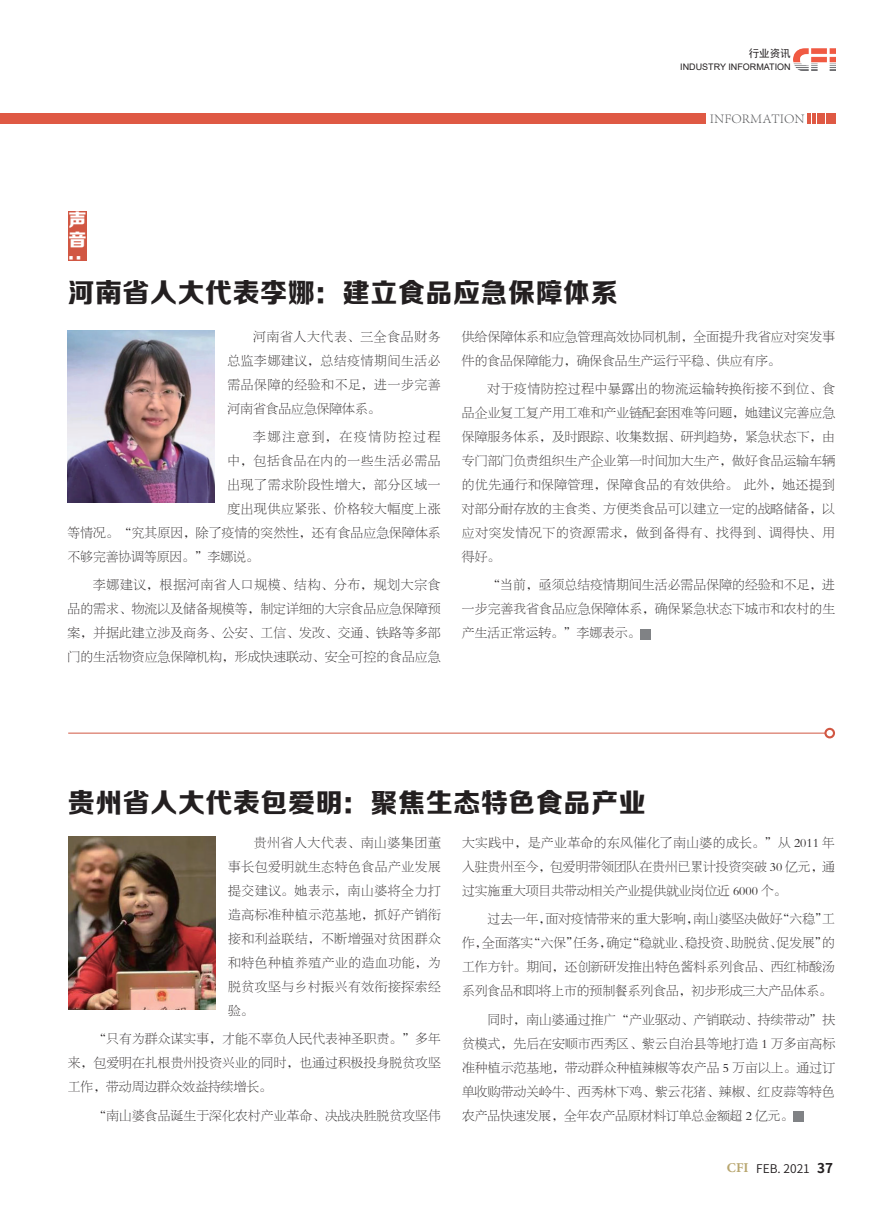
<style>
.page{position:relative;width:893px;height:1212px;background:#fff}
.page>*{position:absolute;margin:0;border:0;box-sizing:border-box;transform-origin:0 0}
.t1{font:27px "FZZDHJW GB1 0";letter-spacing:.02em;color:#231f20}
.t2{font:18px/19.8px "FZZDHJW GB1 0";color:#fff}
.t3{font:300 13.5px "Adobe Song Std";color:#57585a}
.t4{font:12.75px/24px "FZBSK GBK1 0";letter-spacing:.01em;color:#231f20;text-align:justify}
.t5{font:12.75px "FZBSK GBK1 0";letter-spacing:.05em;color:#231f20}
.t6{font:12.75px "FZBSK GBK1 0";letter-spacing:.155em;color:#231f20}
.t7{font:12px "Source Han Sans CN";color:#231f20}
.t8{font:10.5px "Sim Hei";color:#231f20}
.t9{font:9px "Arial";color:#231f20}
.s1{font-family:"Minion Pro";font-weight:700;font-size:13.5px;color:#b8a66f}
.s2{font-weight:700;font-size:13.5px}
</style>
<div class="page">
<img style="left:794px;top:49px;width:42px;height:21px">
<div style="left:793px;top:1111px;width:11px;height:10px;background:#808285"></div>
<div style="left:0;top:114px;width:706px;height:10px;background:#df5944"></div>
<div style="left:826px;top:114px;width:10px;height:10px;background:#df5944"></div>
<svg style="left:817px;top:114px;width:8px;height:10px"></svg>
<hr style="left:812px;top:114px;width:4px;height:10px;background:#df5944">
<svg style="left:808px;top:114px;width:3px;height:10px"></svg>
<hr style="left:68px;top:733px;width:757px;height:1px;background:#d15743">
<div style="left:824px;top:728px;width:11px;height:10px;border:2px solid #d15743;border-radius:50%"></div>
<div style="left:68px;top:211px;width:18px;height:49px;background:#d15743"></div>
<img style="left:68px;top:836px;width:147px;height:173px">
<div style="left:640px;top:629px;width:11px;height:10px;background:#808285"></div>
<img style="left:68px;top:331px;width:147px;height:172px">
<p class="t8" style="left:749px;top:48px;width:43px">行业资讯</p>
<p class="t9" style="left:680px;top:60px;width:112px">INDUSTRY INFORMATION</p>
<h2 class="t2" style="left:68px;top:211px;width:19px">声音</h2>
<h2 class="t2" style="left:86px;top:255px;width:7px;rotate:90deg">:</h2>
<p class="t3" style="left:710px;top:111px;width:96px">INFORMATION</p>
<h1 class="t1" style="left:68px;top:278px;width:552px">河南省人大代表李娜：建立食品应急保障体系</h1>
<p class="t4" style="left:227px;top:325px;width:215px;text-indent:26px">河南省人大代表、三全食品财务总监李娜建议，总结疫情期间生活必需品保障的经验和不足，进一步完善河南省食品应急保障体系。</p>
<p class="t6" style="left:253px;top:430px;width:189px">李娜注意到，在疫情防控过程</p>
<p class="t5" style="left:227px;top:454px;width:215px">中，包括食品在内的一些生活必需品</p>
<p class="t5" style="left:227px;top:478px;width:215px">出现了需求阶段性增大，部分区域一</p>
<p class="t5" style="left:227px;top:502px;width:215px">度出现供应紧张、价格较大幅度上涨</p>
<p class="t4" style="left:68px;top:521px;width:375px">等情况。“究其原因，除了疫情的突然性，还有食品应急保障体系</p>
<p class="t4" style="left:68px;top:545px;width:193px">不够完善协调等原因。”李娜说。</p>
<p class="t4" style="left:68px;top:573px;width:375px;text-indent:26px">李娜建议，根据河南省人口规模、结构、分布，规划大宗食品的需求、物流以及储备规模等，制定详细的大宗食品应急保障预案，并据此建立涉及商务、公安、工信、发改、交通、铁路等多部门的生活物资应急保障机构，形成快速联动、安全可控的食品应急</p>
<p class="t4" style="left:462px;top:325px;width:375px">供给保障体系和应急管理高效协同机制，全面提升我省应对突发事件的食品保障能力，确保食品生产运行平稳、供应有序。</p>
<p class="t4" style="left:462px;top:377px;width:375px;text-indent:26px">对于疫情防控过程中暴露出的物流运输转换衔接不到位、食品企业复工复产用工难和产业链配套困难等问题，她建议完善应急保障服务体系，及时跟踪、收集数据、研判趋势，紧急状态下，由专门部门负责组织生产企业第一时间加大生产，做好食品运输车辆的优先通行和保障管理，保障食品的有效供给。 此外，她还提到对部分耐存放的主食类、方便类食品可以建立一定的战略储备，以应对突发情况下的资源需求，做到备得有、找得到、调得快、用得好。</p>
<p class="t4" style="left:462px;top:573px;width:375px;text-indent:26px">“当前，亟须总结疫情期间生活必需品保障的经验和不足，进一步完善我省食品应急保障体系，确保紧急状态下城市和农村的生产生活正常运转。”李娜表示。</p>
<h1 class="t1" style="left:68px;top:788px;width:579px">贵州省人大代表包爱明：聚焦生态特色食品产业</h1>
<p class="t4" style="left:228px;top:831px;width:214px;text-indent:26px">贵州省人大代表、南山婆集团董事长包爱明就生态特色食品产业发展提交建议。她表示，南山婆将全力打造高标准种植示范基地，抓好产销衔接和利益联结，不断增强对贫困群众和特色种植养殖产业的造血功能，为脱贫攻坚与乡村振兴有效衔接探索经验。</p>
<p class="t4" style="left:68px;top:1027px;width:375px;text-indent:26px">“只有为群众谋实事，才能不辜负人民代表神圣职责。”多年来，包爱明在扎根贵州投资兴业的同时，也通过积极投身脱贫攻坚工作，带动周边群众效益持续增长。</p>
<p class="t4" style="left:93px;top:1103px;width:349px">“南山婆食品诞生于深化农村产业革命、决战决胜脱贫攻坚伟</p>
<p class="t4" style="left:462px;top:831px;width:374px">大实践中，是产业革命的东风催化了南山婆的成长。”从 2011 年入驻贵州至今，包爱明带领团队在贵州已累计投资突破 30 亿元，通过实施重大项目共带动相关产业提供就业岗位近 6000 个。</p>
<p class="t4" style="left:462px;top:907px;width:374px;text-indent:26px">过去一年，面对疫情带来的重大影响，南山婆坚决做好“六稳”工作，全面落实“六保”任务，确定“稳就业、稳投资、助脱贫、促发展”的工作方针。期间，还创新研发推出特色酱料系列食品、西红柿酸汤系列食品和即将上市的预制餐系列食品，初步形成三大产品体系。</p>
<p class="t4" style="left:462px;top:1007px;width:375px;text-indent:26px">同时，南山婆通过推广“产业驱动、产销联动、持续带动”扶贫模式，先后在安顺市西秀区、紫云自治县等地打造 1 万多亩高标准种植示范基地，带动群众种植辣椒等农产品 5 万亩以上。通过订单收购带动关岭牛、西秀林下鸡、紫云花猪、辣椒、红皮蒜等特色农产品快速发展，全年农产品原材料订单总金额超 2 亿元。</p>
<p class="t7" style="left:727px;top:1161px;width:108px"><span class="s1">CFI</span> FEB. 2021 <span class="s2">37</span></p>
</div>
